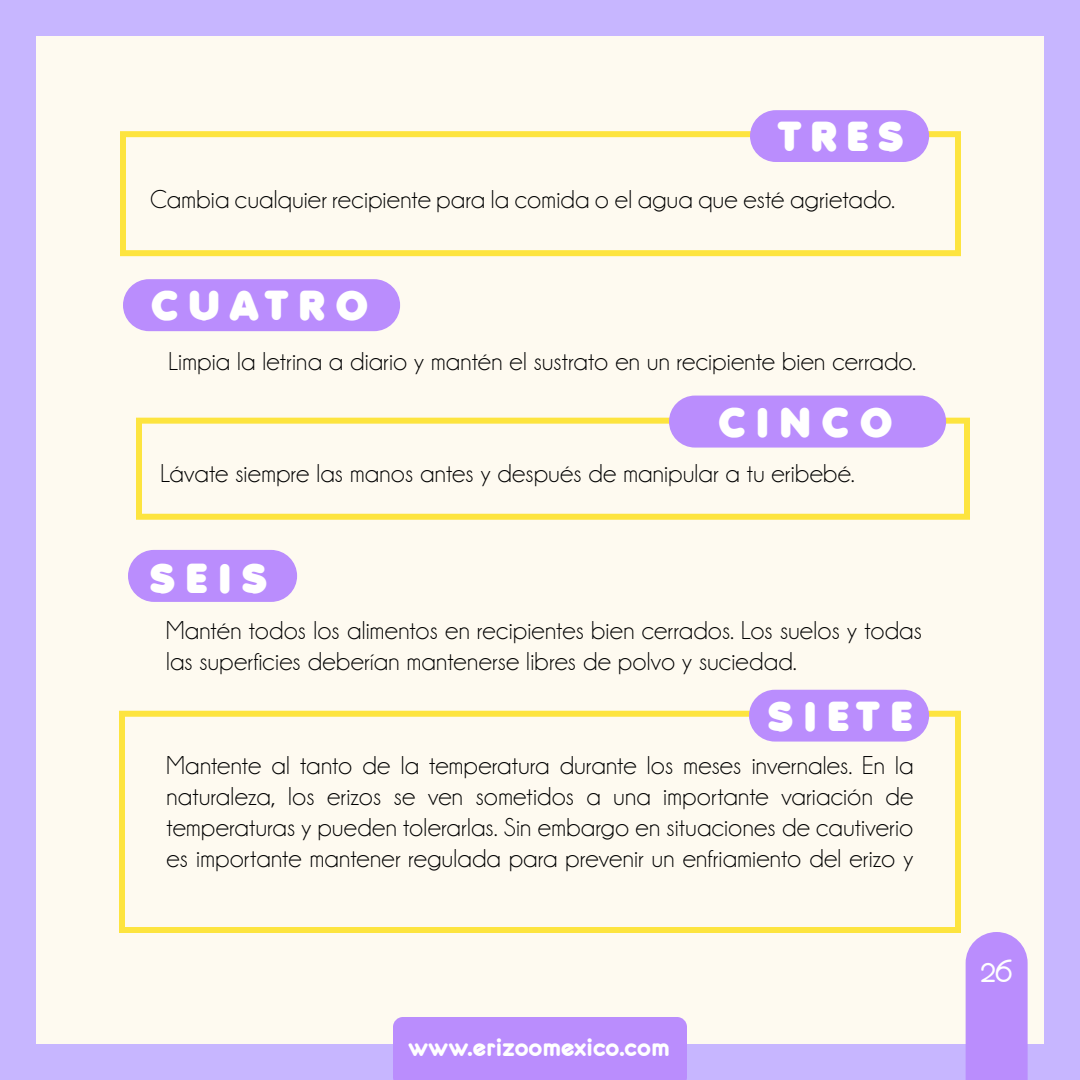
<style>
.page{position:relative;width:1080px;height:1080px;background:#c7b6ff}
.page>*{position:absolute;margin:0;border:0;box-sizing:border-box;transform-origin:0 0}
.t1{font:40px "Anja Elianeaccent Nornal";color:#fff}
.t2{font:36px "Eurofurenceregular";color:#fff}
.t3{font:27px "Eurofurencebold";color:#fff}
.t4{font:26px/31.2px "Champagne&Limousines";letter-spacing:.01em;color:#000}
</style>
<div class="page">
<div style="left:36px;top:36px;width:1008px;height:1008px;background:#fefaf0"></div>
<div style="left:966px;top:932px;width:62px;height:148px;background:#ba8dfd"></div>
<div style="left:393px;top:1017px;width:294px;height:63px;background:#ba8dfd"></div>
<div style="left:120px;top:131px;width:841px;height:125px;border:6px solid #fde43f"></div>
<div style="left:136px;top:418px;width:834px;height:102px;border:6px solid #fde43f"></div>
<div style="left:750px;top:110px;width:179px;height:52px;background:#ba8dfd;border-radius:26px"></div>
<div style="left:123px;top:279px;width:277px;height:52px;background:#ba8dfd;border-radius:26px"></div>
<div style="left:128px;top:550px;width:169px;height:52px;background:#ba8dfd;border-radius:26px"></div>
<div style="left:669px;top:396px;width:277px;height:52px;background:#ba8dfd;border-radius:26px"></div>
<div style="left:119px;top:711px;width:842px;height:222px;border:6px solid #fde43f"></div>
<div style="left:749px;top:690px;width:180px;height:52px;background:#ba8dfd;border-radius:26px"></div>
<h1 class="t1" style="left:778px;top:117px;width:127px">T R E S</h1>
<p class="t4" style="left:150px;top:184px;width:746px">Cambia cualquier recipiente para la comida o el agua que esté agrietado.</p>
<h1 class="t1" style="left:151px;top:286px;width:219px">C U A T R O</h1>
<p class="t4" style="left:168px;top:346px;width:749px">Limpia la letrina a diario y mantén el sustrato en un recipiente bien cerrado.</p>
<h1 class="t1" style="left:719px;top:403px;width:176px">C I N C O</h1>
<p class="t4" style="left:160px;top:458px;width:696px">Lávate siempre las manos antes y después de manipular a tu eribebé.</p>
<h1 class="t1" style="left:150px;top:559px;width:119px">S E I S</h1>
<p class="t4" style="left:166px;top:615px;width:757px">Mantén todos los alimentos en recipientes bien cerrados. Los suelos y todas las superficies deberían mantenerse libres de polvo y suciedad.</p>
<h1 class="t1" style="left:768px;top:697px;width:146px">S I E T E</h1>
<p class="t4" style="left:166px;top:750px;width:749px;text-align:justify">Mantente al tanto de la temperatura durante los meses invernales. En la naturaleza, los erizos se ven sometidos a una importante variación de temperaturas y pueden tolerarlas. Sin embargo en situaciones de cautiverio es importante mantener regulada para prevenir un enfriamiento del erizo y</p>
<p class="t3" style="left:408px;top:1034px;width:263px">www.erizoomexico.com</p>
<h2 class="t2" style="left:980px;top:952px;width:34px">26</h2>
</div>
